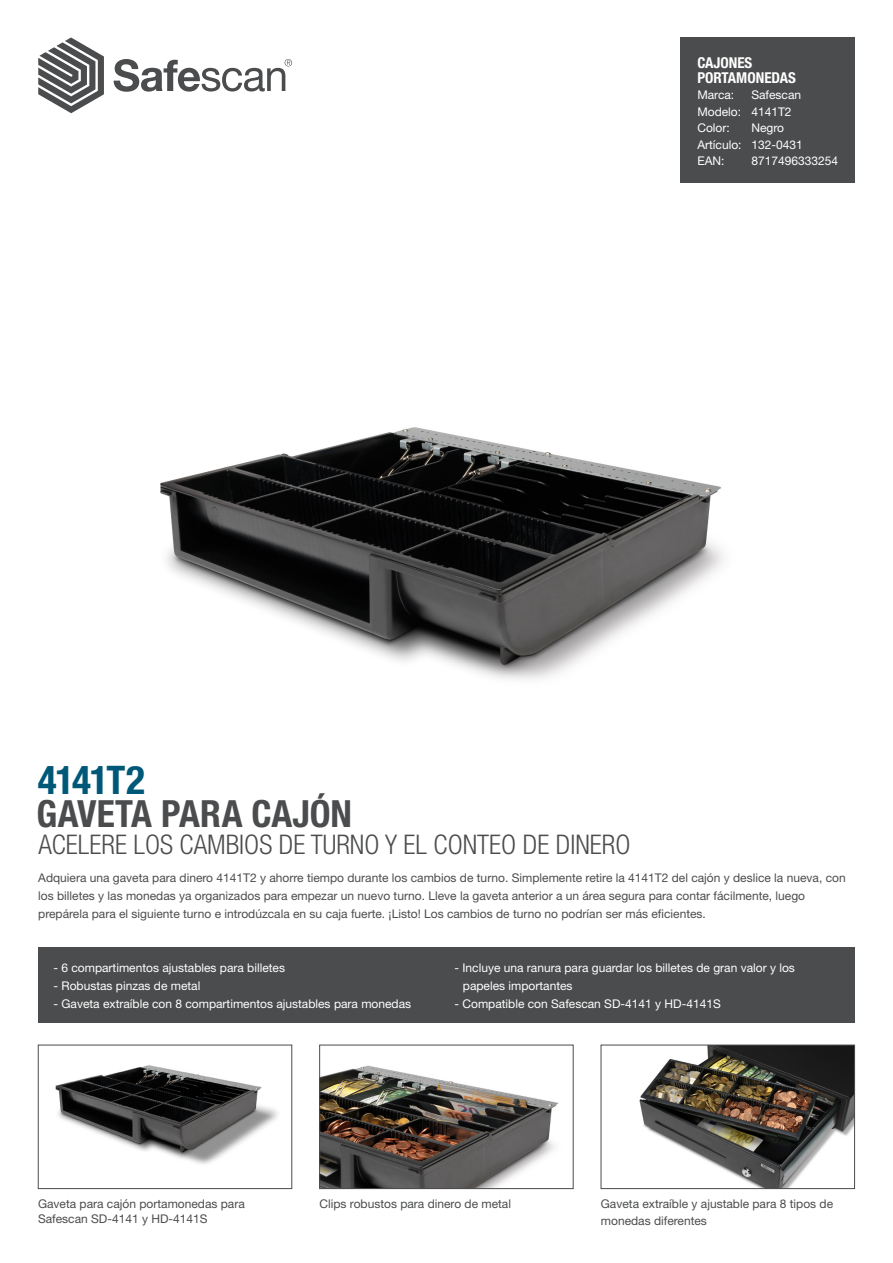
<style>
.page{position:relative;width:893px;height:1263px;background:#fff}
.page>*{position:absolute;margin:0;border:0;box-sizing:border-box;transform-origin:0 0}
.t1{font:700 condensed 39.45px "Helvetica Neue LT Std";letter-spacing:-.03em;color:#005879}
.t2{font:700 condensed 37.5px "Helvetica Neue LT Std";color:#4b4c4d}
.t3{font:300 condensed 27px "Helvetica Neue LT Std";color:#4b4c4d}
.t4{font:700 condensed 15px/15px "Helvetica Neue LT Std";color:#fff}
.Platte_tekst{font:12px/18px "Helvetica Neue LT Std";color:#4b4c4d}
.Points{font:12px/18px "Helvetica Neue LT Std";color:#fff}
.Tabel{font:12px "Helvetica Neue LT Std";color:#fff}
</style>
<div class="page">
<div style="left:680px;top:37px;width:175px;height:146px;background:#4b4c4d"></div>
<svg style="left:38px;top:37px;width:66px;height:76px"></svg>
<svg style="left:114px;top:59px;width:178px;height:33px"></svg>
<div style="left:38px;top:947px;width:817px;height:76px;background:#4b4c4d"></div>
<img style="left:160px;top:427px;width:564px;height:253px">
<img style="left:321px;top:1065px;width:237px;height:122px">
<div style="left:319px;top:1045px;width:254px;height:144px;border:1px solid #4b4c4d"></div>
<img style="left:639px;top:1047px;width:214px;height:140px">
<div style="left:601px;top:1045px;width:254px;height:144px;border:1px solid #4b4c4d"></div>
<img style="left:55px;top:1065px;width:223px;height:99px">
<div style="left:38px;top:1045px;width:254px;height:144px;border:1px solid #4b4c4d"></div>
<p class="t4" style="left:697px;top:55px;width:100px">CAJONES<br>PORTAMONEDAS</p>
<p class="Points" style="left:697px;top:86px;width:38px">Marca:</p>
<p class="Points" style="left:751px;top:86px;width:51px">Safescan</p>
<p class="Tabel" style="left:697px;top:104px;width:96px">Modelo: 4141T2</p>
<p class="Tabel" style="left:697px;top:121px;width:34px">Color:</p>
<p class="Tabel" style="left:751px;top:121px;width:34px">Negro</p>
<p class="Tabel" style="left:697px;top:137px;width:107px">Artículo: 132-0431</p>
<p class="Tabel" style="left:697px;top:154px;width:29px">EAN:</p>
<p class="Tabel" style="left:751px;top:154px;width:88px">8717496333254</p>
<p class="t1" style="left:38px;top:756px;width:109px">4141T2</p>
<p class="t2" style="left:37px;top:790px;width:317px">GAVETA PARA CAJÓN</p>
<p class="t3" style="left:38px;top:829px;width:594px">ACELERE LOS CAMBIOS DE TURNO Y EL CONTEO DE DINERO</p>
<p class="Platte_tekst" style="left:38px;top:869px;width:809px">Adquiera una gaveta para dinero 4141T2 y ahorre tiempo durante los cambios de turno. Simplemente retire la 4141T2 del cajón y deslice la nueva, con los billetes y las monedas ya organizados para empezar un nuevo turno. Lleve la gaveta anterior a un área segura para contar fácilmente, luego prepárela para el siguiente turno e introdúzcala en su caja fuerte. ¡Listo! Los cambios de turno no podrían ser más eficientes.</p>
<p class="Points" style="left:53px;top:959px;width:233px">- 6 compartimentos ajustables para billetes</p>
<p class="Points" style="left:53px;top:977px;width:148px">- Robustas pinzas de metal</p>
<p class="Points" style="left:53px;top:995px;width:359px">- Gaveta extraíble con 8 compartimentos ajustables para monedas</p>
<p class="Points" style="left:463px;top:959px;width:333px;text-indent:-9px">- Incluye una ranura para guardar los billetes de gran valor y los papeles importantes</p>
<p class="Points" style="left:454px;top:995px;width:268px">- Compatible con Safescan SD-4141 y HD-4141S</p>
<p class="Platte_tekst" style="left:38px;top:1196px;width:208px;line-height:15px">Gaveta para cajón portamonedas para<br>Safescan SD-4141 y HD-4141S</p>
<p class="Platte_tekst" style="left:319px;top:1195px;width:193px">Clips robustos para dinero de metal</p>
<p class="Platte_tekst" style="left:601px;top:1196px;width:234px;line-height:16.5px">Gaveta extraíble y ajustable para 8 tipos de monedas diferentes</p>
</div>
